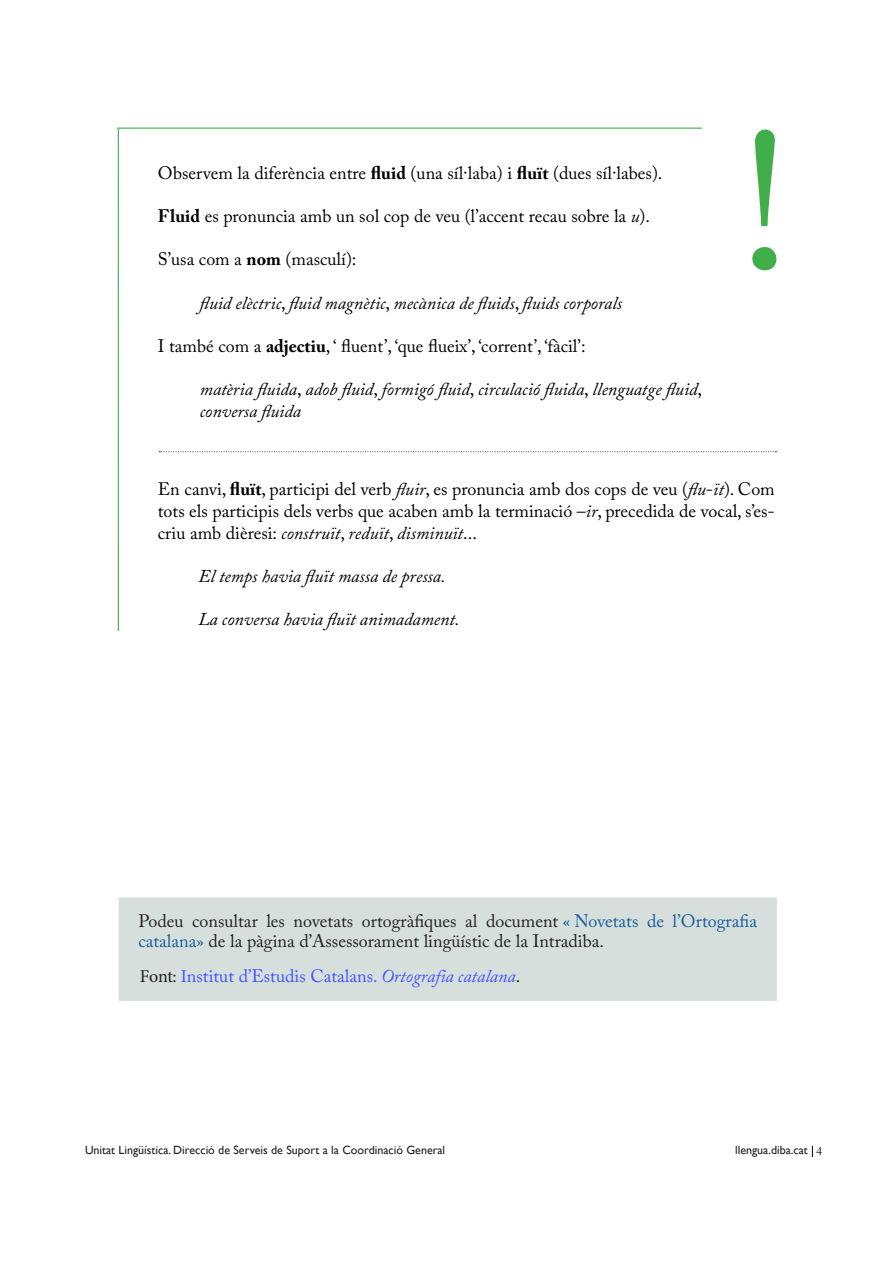
<style>
.page{position:relative;width:893px;height:1263px;background:#fff}
.page>*{position:absolute;margin:0;border:0;box-sizing:border-box;transform-origin:0 0}
.t1{font:202.5px "Adobe Caslon Pro";color:#40ae49}
.t2{font:18px/21.6px "Adobe Caslon Pro";color:#000;text-align:justify}
.t3{font:italic 18px/21.6px "Adobe Caslon Pro";color:#000}
.t4{font:18px/19.8px "Adobe Caslon Pro";color:#231f20}
.t5{font:18px "Adobe Caslon Pro";color:#4055ff}
.t6{font:12px "Gill Sans";color:#231f20}
.s1{font-weight:700}
.s2{font-style:italic}
.s3{font-style:normal}
.s4{color:#175d9e}
.s5{font-family:"Minion Pro";color:#231f20}
.s6{font-family:"Minion Pro"}
.s7{color:#241e1b}
.s8{font-family:"Adobe Caslon Pro"}
</style>
<div class="page">
<div style="left:119px;top:897px;width:658px;height:104px;background:#d6dfdb"></div>
<svg style="left:159px;top:451px;width:617px;height:1px"></svg>
<hr style="left:118px;top:129px;width:1px;height:502px;background:#40ae49">
<hr style="left:117px;top:128px;width:585px;height:1px;background:#40ae49">
<p class="t2" style="left:158px;top:162px;width:506px">Observem la diferència entre <span class="s1">fluid</span> (una síl·laba) i <span class="s1">fluït</span> (dues síl·labes).</p>
<p class="t2" style="left:158px;top:205px;width:494px"><span class="s1">Fluid</span> es pronuncia amb un sol cop de veu (l’accent recau sobre la <span class="s2">u</span>).</p>
<p class="t2" style="left:158px;top:248px;width:200px">S’usa com a <span class="s1">nom</span> (masculí):</p>
<p class="t3" style="left:200px;top:292px;width:424px">fluid elèctric<span class="s3">,</span> fluid magnètic<span class="s3">,</span> mecànica de fluids<span class="s3">,</span> fluids corporals</p>
<p class="t2" style="left:158px;top:335px;width:429px">I també com a <span class="s1">adjectiu</span>, ‘ fluent’, ‘que flueix’, ‘corrent’, ‘fàcil’:</p>
<p class="t3" style="left:200px;top:378px;width:504px">matèria fluida<span class="s3">,</span> adob fluid<span class="s3">,</span> formigó fluid<span class="s3">,</span> circulació fluida<span class="s3">,</span> llenguatge fluid<span class="s3">, </span>conversa fluida</p>
<p class="t1" style="left:739px;top:80px;width:53px">!</p>
<p class="t2" style="left:158px;top:478px;width:618px">En canvi, <span class="s1">fluït</span>, participi del verb <span class="s2">fluir</span>, es pronuncia amb dos cops de veu (<span class="s2">flu</span>-<span class="s2">ït</span>). Com tots els participis dels verbs que acaben amb la terminació –<span class="s2">ir</span>, precedida de vocal, s’es&shy;criu amb dièresi: <span class="s2">construït</span>, <span class="s2">reduït</span>, <span class="s2">disminuït</span>...</p>
<p class="t3" style="left:198px;top:565px;width:249px">El temps havia fluït massa de pressa.</p>
<p class="t3" style="left:198px;top:608px;width:263px">La conversa havia fluït animadament.</p>
<p class="t4" style="left:138px;top:911px;width:620px">Podeu consultar les novetats ortogràfiques al document <span class="s4">« Novetats de l’Ortografia catalana»</span> de la pàgina d’Assessorament lingüístic de la Intradiba.</p>
<p class="t5" style="left:140px;top:965px;width:382px"><span class="s5">Font:</span> <span class="s6">I</span>nstitut d’Estudis Catalans. <span class="s2">Ortografia catalana</span><span class="s7">.</span></p>
<p class="t6" style="left:85px;top:1143px;width:362px">Unitat Lingüística. Direcció de Serveis de Suport a la Coordinació General</p>
<p class="t6" style="left:735px;top:1143px;width:88px">llengua.diba.cat <span class="s8">4</span></p>
</div>
